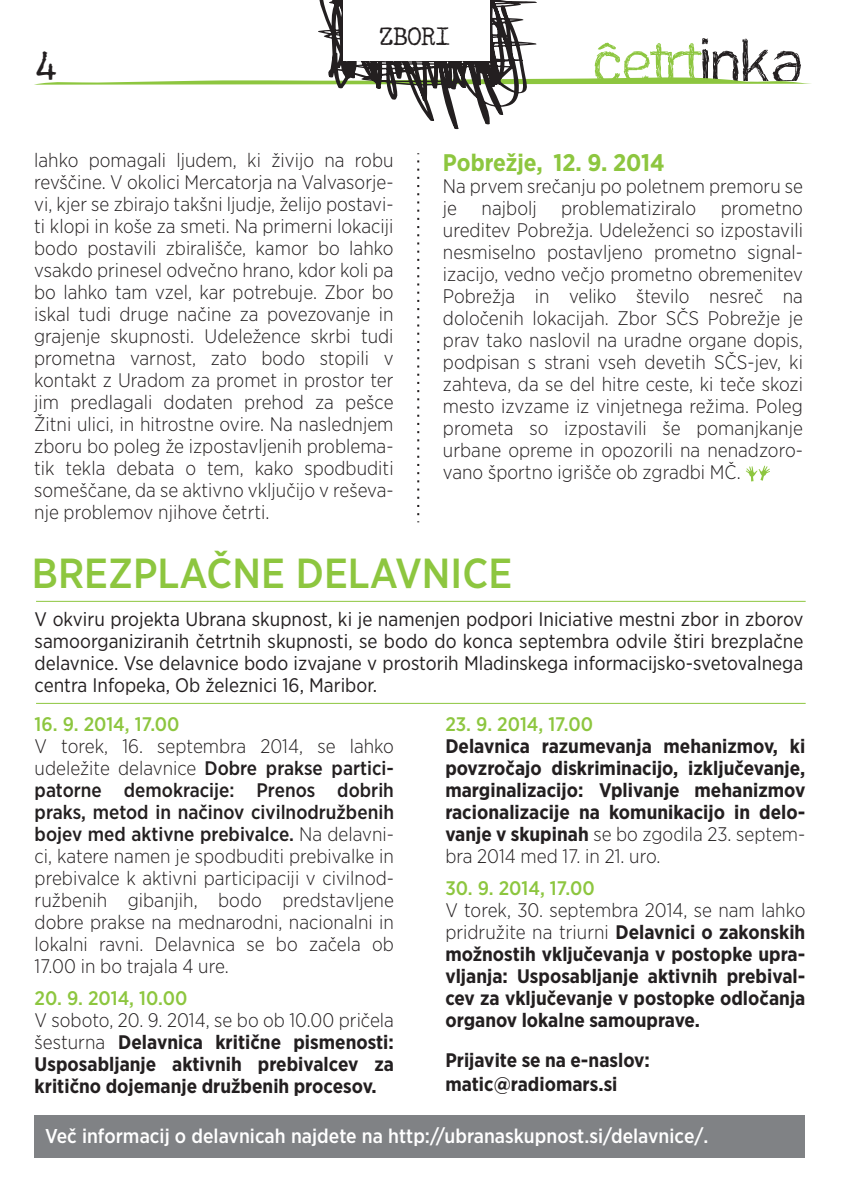
<style>
.page{position:relative;width:842px;height:1191px;background:#fff}
.page>*{position:absolute;margin:0;border:0;box-sizing:border-box;transform-origin:0 0}
.t1{font:500 42px "Gotham Narrow";color:#8dc63f}
.t2{font:36px "Underwood Champion";color:#231f20}
.t3{font:700 24px "Gotham Narrow";color:#8dc63f}
.t4{font:24px "Underwood Champion";color:#231f20}
.t5{font:500 20px "Gotham Narrow";color:#fff}
.t6{font:300 19.6px/22px "Gotham Narrow";color:#231f20;text-align:justify}
.t7{font:700 19.6px/22px "Gotham Narrow";color:#231f20;text-align:justify}
.t8{font:19.6px/22px "Gotham Narrow";color:#231f20;text-align:justify}
.t9{font:500 19.6px "Gotham Narrow";color:#8dc63f}
.s1{font-weight:500}
.s2{font-weight:300}
</style>
<div class="page">
<svg style="left:417px;top:160px;width:2px;height:362px"></svg>
<svg style="left:34px;top:0;width:777px;height:129px"></svg>
<div style="left:344px;top:0;width:146px;height:61px;background:#fff"></div>
<svg style="left:746px;top:465px;width:24px;height:16px"></svg>
<div style="left:35px;top:1115px;width:770px;height:42px;background:#808285"></div>
<hr style="left:36px;top:601px;width:770px;height:1px;background:#8dc63f">
<hr style="left:36px;top:703px;width:770px;height:1px;background:#8dc63f">
<h2 class="t2" style="left:36px;top:44px;width:23px">4</h2>
<p class="t4" style="left:379px;top:23px;width:72px">ZBORI</p>
<p class="t6" style="left:34px;top:149px;width:361px">lahko pomagali ljudem, ki živijo na robu revščine. V okolici Mercatorja na Valvasorje&shy;vi, kjer se zbirajo takšni ljudje, želijo postavi&shy;ti klopi in koše za smeti. Na primerni lokaciji bodo postavili zbirališče, kamor bo lahko vsakdo prinesel odvečno hrano, kdor koli pa bo lahko tam vzel, kar potrebuje. Zbor bo iskal tudi druge načine za povezovanje in grajenje skupnosti. Udeležence skrbi tudi prometna varnost, zato bodo stopili v kontakt z Uradom za promet in prostor ter jim predlagali dodaten prehod za pešce Žitni ulici, in hitrostne ovire. Na naslednjem zboru bo poleg že izpostavljenih problema&shy;tik tekla debata o tem, kako spodbuditi someščane, da se aktivno vključijo v reševa&shy;nje problemov njihove četrti.</p>
<p class="t3" style="left:443px;top:147px;width:223px">Pobrežje, 12. 9. 2014</p>
<p class="t6" style="left:443px;top:174px;width:362px">Na prvem srečanju po poletnem premoru se je najbolj problematiziralo prometno ureditev Pobrežja. Udeleženci so izpostavili nesmiselno postavljeno prometno signal&shy;izacijo, vedno večjo prometno obremenitev Pobrežja in veliko število nesreč na določenih lokacijah. Zbor SČS Pobrežje je prav tako naslovil na uradne organe dopis, podpisan s strani vseh devetih SČS-jev, ki zahteva, da se del hitre ceste, ki teče skozi mesto izvzame iz vinjetnega režima. Poleg prometa so izpostavili še pomanjkanje urbane opreme in opozorili na nenadzoro&shy;vano športno igrišče ob zgradbi MČ.</p>
<h1 class="t1" style="left:32px;top:547px;width:482px">BREZPLAČNE DELAVNICE</h1>
<p class="t8" style="left:35px;top:607px;width:770px">V okviru projekta Ubrana skupnost, ki je namenjen podpori Iniciative mestni zbor in zborov samoorganiziranih četrtnih skupnosti, se bodo do konca septembra odvile štiri brezplačne delavnice. Vse delavnice bodo izvajane v prostorih Mladinskega informacijsko-svetovalnega centra Infopeka, Ob železnici 16, Maribor.</p>
<p class="t9" style="left:35px;top:712px;width:146px">16. 9. 2014, 17.00</p>
<p class="t6" style="left:35px;top:734px;width:361px">V torek, 16. septembra 2014, se lahko udeležite delavnice <span class="s1">Dobre prakse partici&shy;patorne demokracije: Prenos dobrih praks, metod in načinov civilnodružbenih bojev med aktivne prebivalce.</span> Na delavni&shy;ci, katere namen je spodbuditi prebivalke in prebivalce k aktivni participaciji v civilnod&shy;ružbenih gibanjih, bodo predstavljene dobre prakse na mednarodni, nacionalni in lokalni ravni. Delavnica se bo začela ob 17.00 in bo trajala 4 ure.</p>
<p class="t9" style="left:35px;top:985px;width:154px">20. 9. 2014, 10.00</p>
<p class="t7" style="left:35px;top:1009px;width:361px"><span class="s2">V soboto, 20. 9. 2014, se bo ob 10.00 pričela šesturna</span> Delavnica kritične pismenosti:<br>Usposabljanje aktivnih prebivalcev za kritično dojemanje družbenih procesov.</p>
<p class="t9" style="left:445px;top:711px;width:149px">23. 9. 2014, 17.00</p>
<p class="t7" style="left:445px;top:735px;width:362px">Delavnica razumevanja mehanizmov, ki povzročajo diskriminacijo, izključevanje, marginalizacijo: Vplivanje mehanizmov racionalizacije na komunikacijo in delo&shy;vanje v skupinah <span class="s2">se bo zgodila 23. septem&shy;bra 2014 med 17. in 21. uro.</span></p>
<p class="t9" style="left:445px;top:875px;width:151px">30. 9. 2014, 17.00</p>
<p class="t7" style="left:445px;top:899px;width:362px"><span class="s2">V torek, 30. septembra 2014, se nam lahko pridružite na triurni</span> Delavnici o zakonskih možnostih vključevanja v postopke upra&shy;vljanja: Usposabljanje aktivnih prebival&shy;cev za vključevanje v postopke odločanja organov lokalne samouprave.</p>
<p class="t7" style="left:445px;top:1048px;width:206px;line-height:24px">Prijavite se na e-naslov: matic@radiomars.si</p>
<p class="t5" style="left:45px;top:1122px;width:665px">Več informacij o delavnicah najdete na http://ubranaskupnost.si/delavnice/.</p>
</div>
